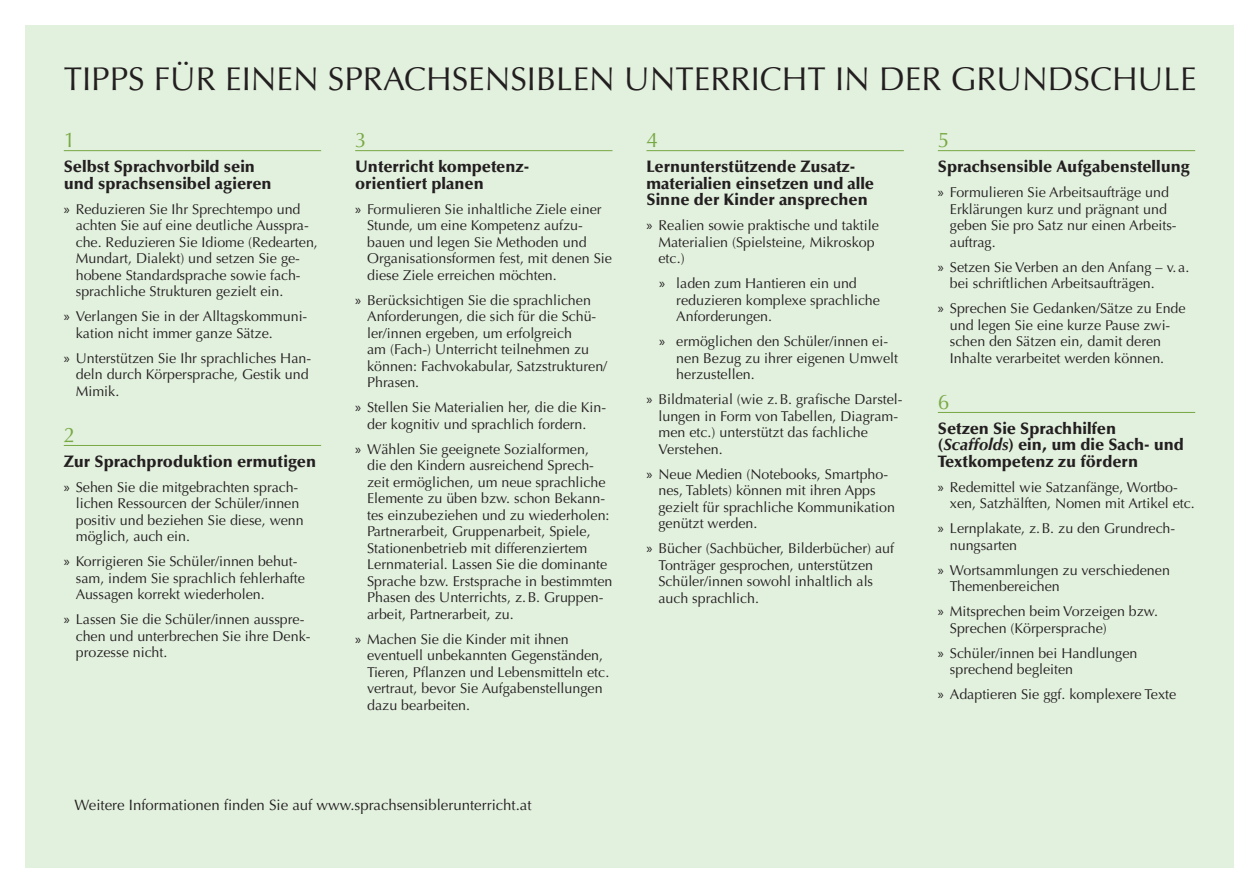
<style>
.page{position:relative;width:1259px;height:893px;background:#fff}
.page>*{position:absolute;margin:0;border:0;box-sizing:border-box;transform-origin:0 0}
.A5_H1_gross{font:33px "Optima";color:#231f20}
.A5_Fließtext_Headlin{font:21px "Optima";color:#77a942}
.A5_Fließtext_Headlin-2{font:900 16.5px/16.5px "Optima";color:#231f20}
.Zitat_gross{font:15px "Optima";color:#231f20}
.t1{font:14.25px/16.5px "Optima";color:#231f20}
.s1{font-family:"Myriad Pro"}
.s2{font-weight:700;font-style:italic}
</style>
<div class="page">
<div style="left:26px;top:26px;width:603px;height:841px;background:#e7eddb"></div>
<hr style="left:64px;top:150px;width:257px;height:1px;background:#77a942">
<hr style="left:64px;top:445px;width:257px;height:1px;background:#77a942">
<hr style="left:355px;top:150px;width:257px;height:1px;background:#77a942">
<hr style="left:646px;top:150px;width:258px;height:1px;background:#77a942">
<hr style="left:938px;top:150px;width:257px;height:1px;background:#77a942">
<hr style="left:938px;top:412px;width:257px;height:1px;background:#77a942">
<p class="A5_H1_gross" style="left:64px;top:60px;width:1134px">TIPPS FÜR EINEN SPRACHSENSIBLEN UNTERRICHT IN DER GRUNDSCHULE</p>
<p class="A5_Fließtext_Headlin" style="left:64px;top:128px;width:13px">1</p>
<p class="A5_Fließtext_Headlin-2" style="left:64px;top:158px;width:209px">Selbst Sprachvorbild sein und sprachsensibel agieren</p>
<p class="t1" style="left:76px;top:201px;width:244px;text-indent:-12px"><span class="s1">»</span> Reduzieren Sie Ihr Sprechtempo und achten Sie auf eine deutliche Ausspra&shy;che. Reduzieren Sie Idiome (Redearten, Mundart, Dialekt) und setzen Sie ge&shy;hobene Standardsprache sowie fach&shy;sprachliche Strukturen gezielt ein.</p>
<p class="t1" style="left:76px;top:308px;width:233px;text-indent:-12px"><span class="s1">»</span> Verlangen Sie in der Alltagskommuni&shy;kation nicht immer ganze Sätze.</p>
<p class="t1" style="left:76px;top:350px;width:237px;text-indent:-12px"><span class="s1">»</span> Unterstützen Sie Ihr sprachliches Han&shy;deln durch Körpersprache, Gestik und<br>Mimik.</p>
<p class="A5_Fließtext_Headlin" style="left:64px;top:423px;width:13px">2</p>
<p class="A5_Fließtext_Headlin-2" style="left:64px;top:453px;width:254px">Zur Sprachproduktion ermutigen</p>
<p class="t1" style="left:76px;top:479px;width:229px;text-indent:-12px"><span class="s1">»</span> Sehen Sie die mitgebrachten sprach&shy;lichen Ressourcen der Schüler/innen positiv und beziehen Sie diese, wenn möglich, auch ein.</p>
<p class="t1" style="left:76px;top:554px;width:230px;text-indent:-12px"><span class="s1">»</span> Korrigieren Sie Schüler/innen behut&shy;sam, indem Sie sprachlich fehlerhafte<br>Aussagen korrekt wiederholen.</p>
<p class="t1" style="left:76px;top:612px;width:236px;text-indent:-12px"><span class="s1">»</span> Lassen Sie die Schüler/innen ausspre&shy;chen und unterbrechen Sie ihre Denk&shy;prozesse nicht.</p>
<p class="A5_Fließtext_Headlin" style="left:355px;top:128px;width:13px">3</p>
<p class="A5_Fließtext_Headlin-2" style="left:355px;top:158px;width:175px">Unterricht kompetenz&shy;orientiert planen</p>
<p class="t1" style="left:367px;top:201px;width:246px;text-indent:-12px"><span class="s1">»</span> Formulieren Sie inhaltliche Ziele einer Stunde, um eine Kompetenz aufzu&shy;bauen und legen Sie Methoden und Organisationsformen fest, mit denen Sie diese Ziele erreichen möchten.</p>
<p class="t1" style="left:367px;top:292px;width:241px;text-indent:-12px"><span class="s1">»</span> Berücksichtigen Sie die sprachlichen Anforderungen, die sich für die Schü&shy;ler/innen ergeben, um erfolgreich<br>am (Fach-) Unterricht teilnehmen zu können: Fachvokabular, Satzstrukturen/ Phrasen.</p>
<p class="t1" style="left:355px;top:399px;width:252px;text-align:center"><span class="s1">»</span> Stellen Sie Materialien her, die die Kin&shy;der kognitiv und sprachlich fordern.</p>
<p class="t1" style="left:367px;top:441px;width:247px;text-indent:-12px"><span class="s1">»</span> Wählen Sie geeignete Sozialformen,<br>die den Kindern ausreichend Sprech&shy;zeit ermöglichen, um neue sprachliche Elemente zu üben bzw. schon Bekann&shy;tes einzubeziehen und zu wiederholen:<br>Partnerarbeit, Gruppenarbeit, Spiele, Stationenbetrieb mit differenziertem Lernmaterial. Lassen Sie die dominante Sprache bzw. Erstsprache in bestimmten Phasen des Unterrichts, z.B. Gruppen&shy;arbeit, Partnerarbeit, zu.</p>
<p class="t1" style="left:367px;top:631px;width:244px;text-indent:-12px"><span class="s1">»</span> Machen Sie die Kinder mit ihnen eventuell unbekannten Gegenständen, Tieren, Pflanzen und Lebensmitteln etc. vertraut, bevor Sie Aufgabenstellungen dazu bearbeiten.</p>
<p class="A5_Fließtext_Headlin" style="left:646px;top:128px;width:13px">4</p>
<p class="A5_Fließtext_Headlin-2" style="left:646px;top:158px;width:229px">Lernunterstützende Zusatz&shy;materialien einsetzen und alle<br>Sinne der Kinder ansprechen</p>
<p class="t1" style="left:658px;top:217px;width:222px;text-indent:-12px"><span class="s1">»</span> Realien sowie praktische und taktile<br>Materialien (Spielsteine, Mikroskop etc.)</p>
<p class="t1" style="left:676px;top:275px;width:205px;text-indent:-17px"><span class="s1">»</span> laden zum Hantieren ein und reduzieren komplexe sprachliche<br>Anforderungen.</p>
<p class="t1" style="left:676px;top:333px;width:223px;text-indent:-17px"><span class="s1">»</span> ermöglichen den Schüler/innen ei&shy;nen Bezug zu ihrer eigenen Umwelt herzustellen.</p>
<p class="t1" style="left:658px;top:391px;width:246px;text-indent:-12px"><span class="s1">»</span> Bildmaterial (wie z.B. grafische Darstel&shy;lungen in Form von Tabellen, Diagram&shy;men etc.) unterstützt das fachliche<br>Verstehen.</p>
<p class="t1" style="left:658px;top:466px;width:238px;text-indent:-12px"><span class="s1">»</span> Neue Medien (Notebooks, Smartpho&shy;nes, Tablets) können mit ihren Apps gezielt für sprachliche Kommunikation genützt werden.</p>
<p class="t1" style="left:658px;top:540px;width:237px;text-indent:-12px"><span class="s1">»</span> Bücher (Sachbücher, Bilderbücher) auf Tonträger gesprochen, unterstützen Schüler/innen sowohl inhaltlich als auch sprachlich.</p>
<p class="Zitat_gross" style="left:74px;top:796px;width:458px">Weitere Informationen finden Sie auf www.sprachsensiblerunterricht.at</p>
<p class="A5_Fließtext_Headlin" style="left:938px;top:128px;width:13px">5</p>
<p class="A5_Fließtext_Headlin-2" style="left:938px;top:158px;width:254px">Sprachsensible Aufgabenstellung</p>
<p class="t1" style="left:950px;top:184px;width:228px;text-indent:-12px"><span class="s1">»</span> Formulieren Sie Arbeitsaufträge und<br>Erklärungen kurz und prägnant und geben Sie pro Satz nur einen Arbeits&shy;auftrag.</p>
<p class="t1" style="left:950px;top:259px;width:241px;text-indent:-12px"><span class="s1">»</span> Setzen Sie Verben an den Anfang – v. a. bei schriftlichen Arbeitsaufträgen.</p>
<p class="t1" style="left:950px;top:300px;width:237px;text-indent:-12px"><span class="s1">»</span> Sprechen Sie Gedanken/Sätze zu Ende und legen Sie eine kurze Pause zwi&shy;schen den Sätzen ein, damit deren Inhalte verarbeitet werden können.</p>
<p class="A5_Fließtext_Headlin" style="left:938px;top:390px;width:13px">6</p>
<p class="A5_Fließtext_Headlin-2" style="left:938px;top:420px;width:248px">Setzen Sie Sprachhilfen (<span class="s2">Scaffolds</span>) ein, um die Sach- und<br>Textkompetenz zu fördern</p>
<p class="t1" style="left:950px;top:479px;width:246px;text-indent:-12px"><span class="s1">»</span> Redemittel wie Satzanfänge, Wortbo&shy;xen, Satzhälften, Nomen mit Artikel etc.</p>
<p class="t1" style="left:950px;top:521px;width:227px;text-indent:-12px"><span class="s1">»</span> Lernplakate, z.B. zu den Grundrech&shy;nungsarten</p>
<p class="t1" style="left:950px;top:562px;width:221px;text-indent:-12px"><span class="s1">»</span> Wortsammlungen zu verschiedenen<br>Themenbereichen</p>
<p class="t1" style="left:950px;top:604px;width:210px;text-indent:-12px"><span class="s1">»</span> Mitsprechen beim Vorzeigen bzw.<br>Sprechen (Körpersprache)</p>
<p class="t1" style="left:950px;top:645px;width:189px;text-indent:-12px"><span class="s1">»</span> Schüler/innen bei Handlungen sprechend begleiten</p>
<p class="t1" style="left:938px;top:687px;width:240px"><span class="s1">»</span> Adaptieren Sie ggf. komplexere Texte</p>
</div>
